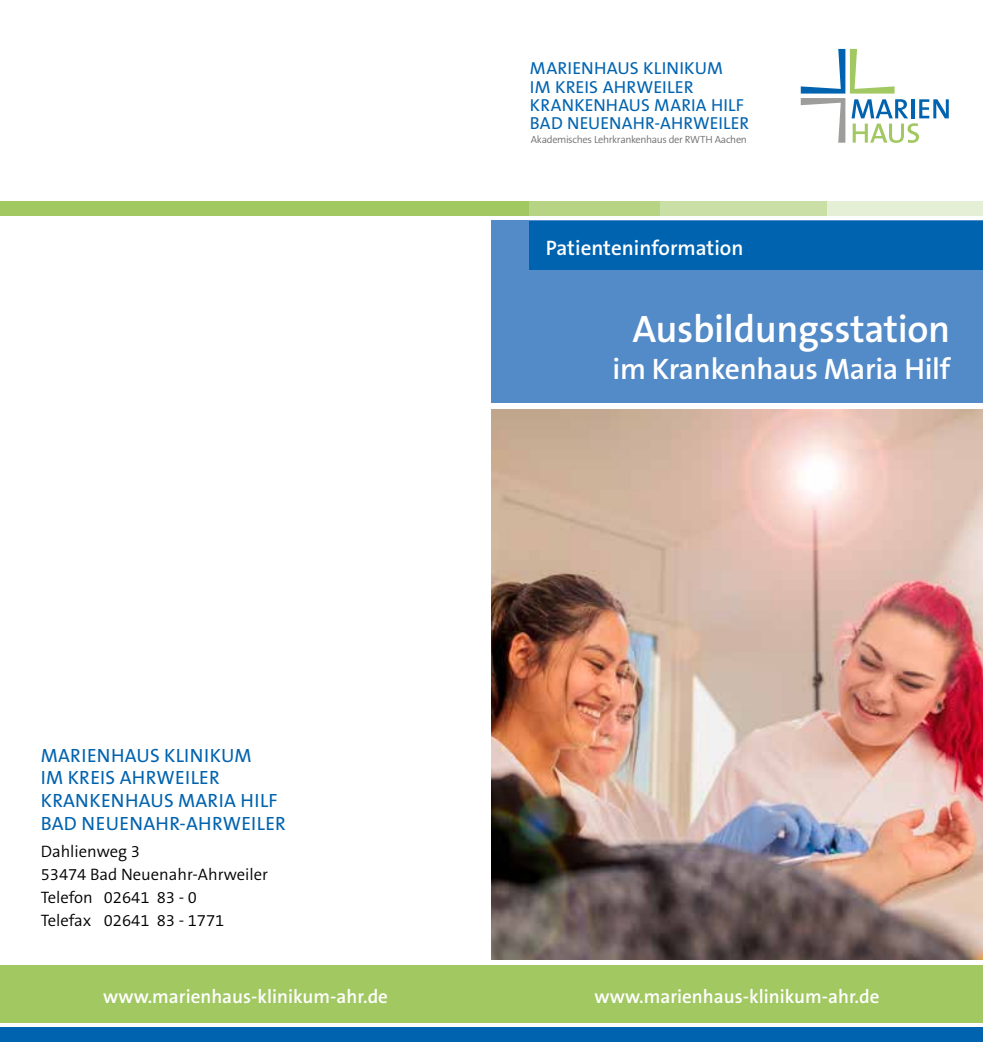
<style>
.page{position:relative;width:983px;height:1042px;background:#fff}
.page>*{position:absolute;margin:0;border:0;box-sizing:border-box;transform-origin:0 0}
.t1{font:600 38.5px "The Sans B W6";letter-spacing:-.01em;color:#fff}
.t2{font:600 29.75px "The Sans B W6";letter-spacing:-.01em;color:#fff}
.t3{font:600 21px "The Sans B W6";color:#fff}
.t4{font:19.25px/22.8px "The Sans B W5 Plain";letter-spacing:.015em;color:#0063af}
.t5{font:600 19.25px "The Sans B W6";color:#fff}
.t6{font:17.5px/18.4px "The Sans B W5 Plain";letter-spacing:.01em;color:#0063af}
.t7{font:300 16.62px/22.8px "The Sans B W4";color:#000}
.t8{font:300 10.5px "The Sans B W4";letter-spacing:-.035em;color:#706f6f}
</style>
<div class="page">
<img style="left:491px;top:409px;width:491px;height:550px">
<svg style="left:800px;top:49px;width:148px;height:94px"></svg>
<div style="left:826px;top:201px;width:156px;height:15px;background:#e5efd5"></div>
<div style="left:660px;top:201px;width:166px;height:15px;background:#cadfa5"></div>
<div style="left:528px;top:201px;width:132px;height:15px;background:#b6d484"></div>
<div style="left:0;top:201px;width:528px;height:15px;background:#a1c861"></div>
<div style="left:0;top:965px;width:982px;height:57px;background:#a1c861"></div>
<div style="left:0;top:1027px;width:982px;height:15px;background:#0063af"></div>
<div style="left:491px;top:221px;width:491px;height:182px;background:#538ac8"></div>
<div style="left:529px;top:221px;width:453px;height:49px;background:#0063af"></div>
<p class="t6" style="left:530px;top:59px;width:221px">MARIENHAUS KLINIKUM<br>IM KREIS AHRWEILER<br>KRANKENHAUS MARIA HILF<br>BAD NEUENAHR-AHRWEILER</p>
<p class="t8" style="left:530px;top:133px;width:218px">Akademisches Lehrkrankenhaus der RWTH Aachen</p>
<p class="t3" style="left:545px;top:234px;width:199px">Patienteninformation</p>
<h1 class="t1" style="left:632px;top:304px;width:319px">Ausbildungsstation</h1>
<h2 class="t2" style="left:612px;top:350px;width:339px">im Krankenhaus Maria Hilf</h2>
<p class="t4" style="left:41px;top:744px;width:246px">MARIENHAUS KLINIKUM<br>IM KREIS AHRWEILER<br>KRANKENHAUS MARIA HILF<br>BAD NEUENAHR-AHRWEILER</p>
<p class="t7" style="left:41px;top:840px;width:229px">Dahlienweg 3<br>53474 Bad Neuenahr-Ahrweiler<br>Telefon 02641 83 - 0<br>Telefax 02641 83 - 1771</p>
<p class="t5" style="left:103px;top:984px;width:286px">www.marienhaus-klinikum-ahr.de</p>
<p class="t5" style="left:594px;top:984px;width:286px">www.marienhaus-klinikum-ahr.de</p>
</div>
